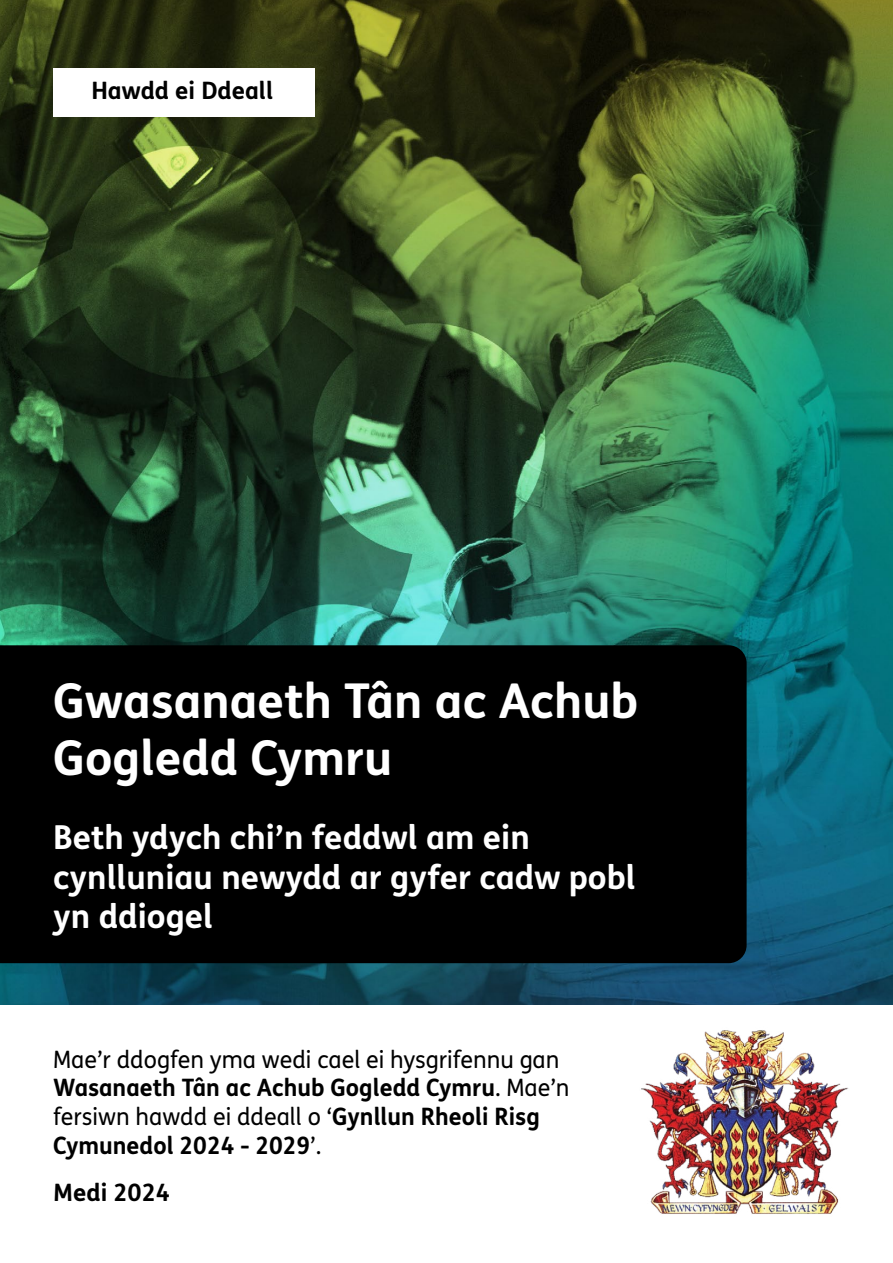
<style>
.page{position:relative;width:893px;height:1263px;background:#fff}
.page>*{position:absolute;margin:0;border:0;box-sizing:border-box;transform-origin:0 0}
.t1{font:700 48px/57.6px "FS Me Pro";color:#fff}
.t2{font:700 33px/39.6px "FS Me Pro";color:#fff}
.t3{font:24px/28.8px "FS Me Pro";color:#000}
.t4{font:700 24px "FS Me Pro";color:#000}
.s1{font-weight:700}
</style>
<div class="page">
<img style="left:0;top:0;width:893px;height:1005px">
<div style="left:0;top:645px;width:747px;height:318px;background:#000"></div>
<img style="left:641px;top:1030px;width:208px;height:184px">
<div style="left:53px;top:68px;width:262px;height:49px;background:#fff"></div>
<p class="t4" style="left:91px;top:72px;width:183px">Hawdd ei Ddeall</p>
<h1 class="t1" style="left:53px;top:669px;width:587px">Gwasanaeth Tân ac Achub<br>Gogledd Cymru</h1>
<h2 class="t2" style="left:53px;top:816px;width:584px">Beth ydych chi’n feddwl am ein cynlluniau newydd ar gyfer cadw pobl yn ddiogel</h2>
<p class="t3" style="left:53px;top:1044px;width:518px">Mae’r ddogfen yma wedi cael ei hysgrifennu gan <span class="s1">Wasanaeth Tân ac Achub Gogledd Cymru</span>. Mae’n fersiwn hawdd ei ddeall o ‘<span class="s1">Gynllun Rheoli Risg Cymunedol 2024 - 2029</span>’.</p>
<p class="t4" style="left:53px;top:1174px;width:118px">Medi 2024</p>
</div>
